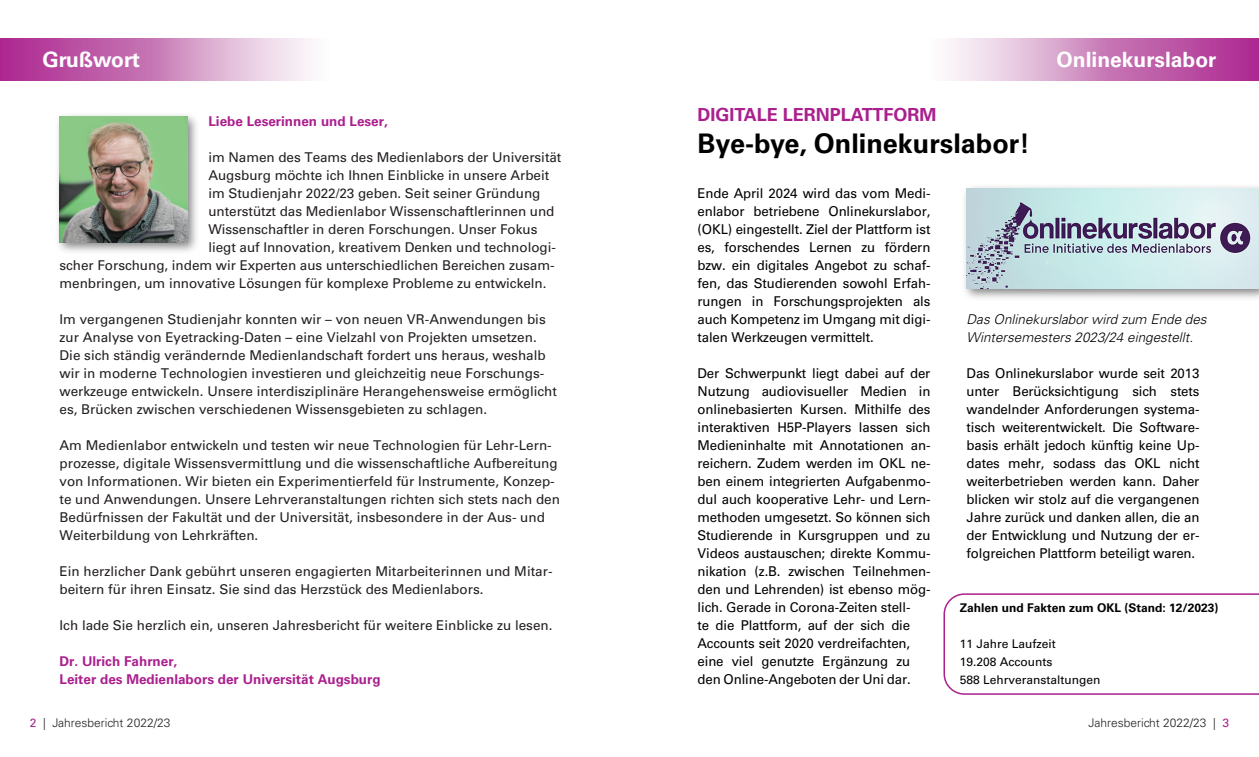
<style>
.page{position:relative;width:1259px;height:757px;background:#fff}
.page>*{position:absolute;margin:0;border:0;box-sizing:border-box;transform-origin:0 0}
.t1{font:700 27px "Univers LT Std";color:#000001}
.t2{font:700 21px "Univers LT Std";color:#fff}
.t3{font:700 18px "Univers LT Std";color:#ab208e}
.t4{font:13.5px/18px "Univers LT Std";color:#231f20}
.t5{font:13.5px/18px "Univers LT Std";letter-spacing:-.01em;color:#000001;text-align:justify}
.t6{font:700 13.5px/18px "Univers LT Std";color:#ab208e}
.t7{font:italic 300 13.5px/18px "Univers LT Std";color:#000001}
.t8{font:12px/18px "Univers LT Std";color:#000001}
.t9{font:300 12px "Univers LT Std";color:#231f20}
.t10{font:700 12px "Univers LT Std";color:#000001}
.s1{font-weight:400;color:#ab208e}
</style>
<div class="page">
<svg style="left:0;top:38px;width:310px;height:43px;background:#ce86be"></svg>
<svg style="left:950px;top:38px;width:309px;height:43px;background:#ce87be"></svg>
<img style="left:964px;top:186px;width:295px;height:112px">
<img style="left:966px;top:188px;width:293px;height:100px">
<svg style="left:943px;top:593px;width:316px;height:102px"></svg>
<img style="left:58px;top:115px;width:139px;height:137px">
<img style="left:60px;top:116px;width:127px;height:126px">
<h2 class="t2" style="left:43px;top:52px;width:99px">Grußwort</h2>
<h2 class="t2" style="left:1056px;top:52px;width:161px">Onlinekurslabor</h2>
<p class="t6" style="left:208px;top:114px;width:181px">Liebe Leserinnen und Leser,</p>
<p class="t4" style="left:208px;top:150px;width:354px">im Namen des Teams des Medienlabors der Universität</p>
<p class="t4" style="left:208px;top:168px;width:342px">Augsburg möchte ich Ihnen Einblicke in unsere Arbeit</p>
<p class="t4" style="left:208px;top:186px;width:333px">im Studienjahr 2022/23 geben. Seit seiner Gründung</p>
<p class="t4" style="left:208px;top:204px;width:348px">unterstützt das Medienlabor Wissenschaftlerinnen und</p>
<p class="t4" style="left:208px;top:222px;width:330px">Wissenschaftler in deren Forschungen. Unser Fokus</p>
<p class="t4" style="left:208px;top:240px;width:349px">liegt auf Innovation, kreativem Denken und technologi-</p>
<p class="t4" style="left:60px;top:258px;width:496px">scher Forschung, indem wir Experten aus unterschiedlichen Bereichen zusam-</p>
<p class="t4" style="left:60px;top:276px;width:488px">menbringen, um innovative Lösungen für komplexe Probleme zu entwickeln.</p>
<p class="t4" style="left:60px;top:312px;width:499px">Im vergangenen Studienjahr konnten wir – von neuen VR-Anwendungen bis zur Analyse von Eyetracking-Daten – eine Vielzahl von Projekten umsetzen.<br>Die sich ständig verändernde Medienlandschaft fordert uns heraus, weshalb wir in moderne Technologien investieren und gleichzeitig neue Forschungs&shy;werkzeuge entwickeln. Unsere interdisziplinäre Herangehensweise ermöglicht es, Brücken zwischen verschiedenen Wissensgebieten zu schlagen.</p>
<p class="t4" style="left:60px;top:438px;width:502px">Am Medienlabor entwickeln und testen wir neue Technologien für Lehr-Lern&shy;prozesse, digitale Wissensvermittlung und die wissenschaftliche Aufbereitung von Informationen. Wir bieten ein Experimentierfeld für Instrumente, Konzep&shy;te und Anwendungen. Unsere Lehrveranstaltungen richten sich stets nach den Bedürfnissen der Fakultät und der Universität, insbesondere in der Aus- und Weiterbildung von Lehrkräften.</p>
<p class="t4" style="left:60px;top:564px;width:494px">Ein herzlicher Dank gebührt unseren engagierten Mitarbeiterinnen und Mitar&shy;beitern für ihren Einsatz. Sie sind das Herzstück des Medienlabors.</p>
<p class="t4" style="left:60px;top:618px;width:494px">Ich lade Sie herzlich ein, unseren Jahresbericht für weitere Einblicke zu lesen.</p>
<p class="t6" style="left:60px;top:654px;width:323px">Dr. Ulrich Fahrner,<br>Leiter des Medienlabors der Universität Augsburg</p>
<h3 class="t3" style="left:697px;top:108px;width:240px">DIGITALE LERNPLATTFORM</h3>
<h1 class="t1" style="left:697px;top:134px;width:334px">Bye-bye, Onlinekurslabor!</h1>
<p class="t5" style="left:697px;top:186px;width:234px">Ende April 2024 wird das vom Medi&shy;enlabor betriebene Onlinekurslabor, (OKL) eingestellt. Ziel der Plattform ist es, forschendes Lernen zu fördern bzw. ein digitales Angebot zu schaf&shy;fen, das Studierenden sowohl Erfah&shy;rungen in Forschungsprojekten als auch Kompetenz im Umgang mit digi&shy;talen Werkzeugen vermittelt.</p>
<p class="t5" style="left:697px;top:366px;width:234px;text-align:left">Der Schwerpunkt liegt dabei auf der Nutzung audiovisueller Medien in onlinebasierten Kursen. Mithilfe des interaktiven H5P-Players lassen sich Medieninhalte mit Annotationen an&shy;reichern. Zudem werden im OKL ne&shy;ben einem integrierten Aufgabenmo&shy;dul auch kooperative Lehr- und Lern&shy;methoden umgesetzt. So können sich Studierende in Kursgruppen und zu Videos austauschen; direkte Kommu&shy;nikation (z.B. zwischen Teilnehmen&shy;den und Lehrenden) ist ebenso mög&shy;lich. Gerade in Corona-Zeiten stell-<br>te die Plattform, auf der sich die Accounts seit 2020 verdreifachten, eine viel genutzte Ergänzung zu den Online-Angeboten der Uni dar.</p>
<p class="t5" style="left:966px;top:366px;width:234px">Das Onlinekurslabor wurde seit 2013 unter Berücksichtigung sich stets wandelnder Anforderungen systema&shy;tisch weiterentwickelt. Die Software&shy;basis erhält jedoch künftig keine Up&shy;dates mehr, sodass das OKL nicht weiterbetrieben werden kann. Daher blicken wir stolz auf die vergangenen Jahre zurück und danken allen, die an der Entwicklung und Nutzung der er&shy;folgreichen Plattform beteiligt waren.</p>
<p class="t7" style="left:966px;top:312px;width:242px">Das Onlinekurslabor wird zum Ende des<br>Wintersemesters 2023/24 eingestellt.</p>
<p class="t10" style="left:959px;top:603px;width:260px">Zahlen und Fakten zum OKL (Stand: 12/2023)</p>
<p class="t8" style="left:959px;top:636px;width:142px">11 Jahre Laufzeit<br>19.208 Accounts<br>588 Lehrveranstaltungen</p>
<p class="t9" style="left:30px;top:718px;width:142px"><span class="s1">2</span> | Jahresbericht 2022/23</p>
<p class="t9" style="left:1088px;top:718px;width:142px">Jahresbericht 2022/23 | <span class="s1">3</span></p>
</div>
